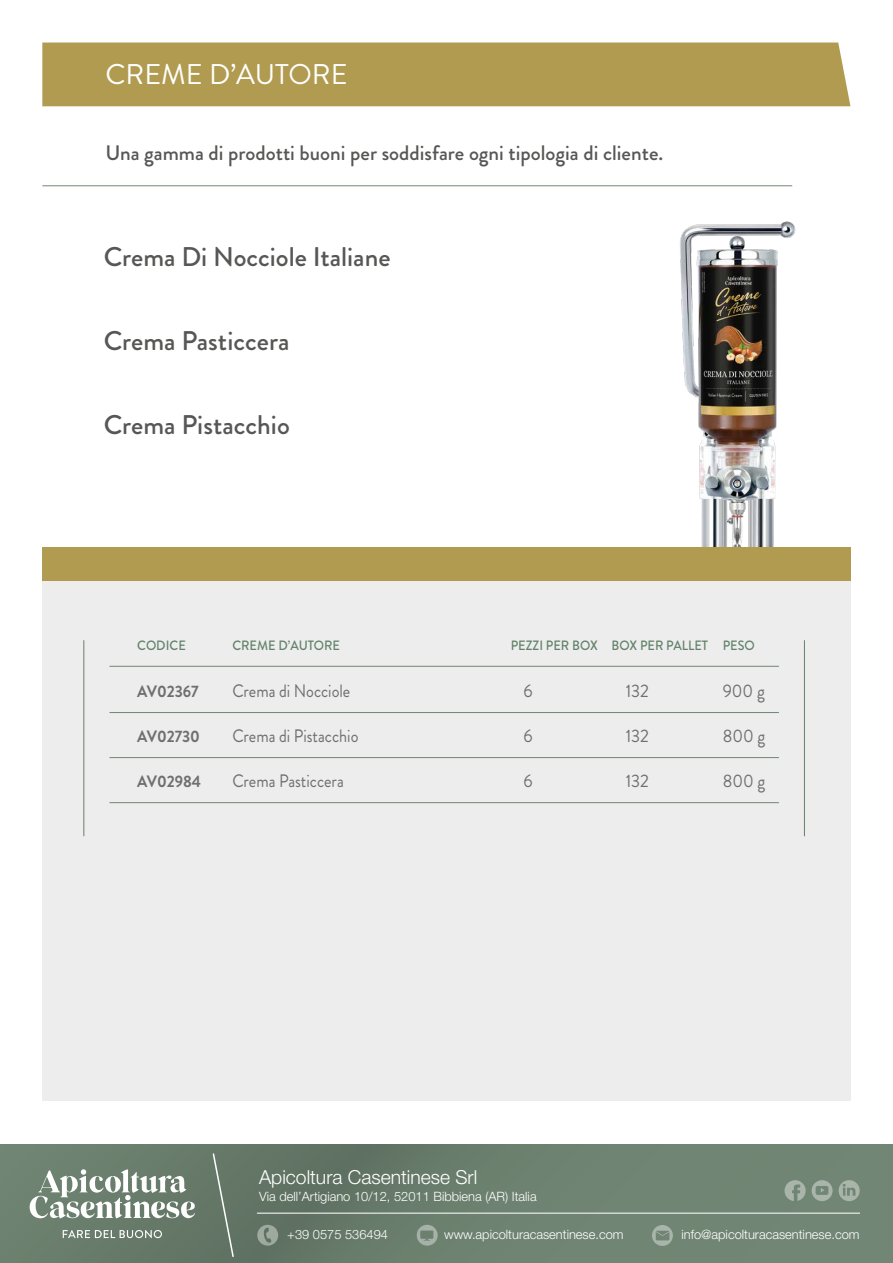
<style>
.page{position:relative;width:893px;height:1263px;background:#fff}
.page>*{position:absolute;margin:0;border:0;box-sizing:border-box;transform-origin:0 0}
.t1{font:28.5px "Brandon Grotesque";color:#fff}
.t2{font:500 27px "Brandon Grotesque";color:#575756}
.t3{font:500 21px "Brandon Grotesque";color:#575756}
.t4{font:300 19.35px "Helvetica Neue LT Std";color:#fff}
.t5{font:18px "Brandon Grotesque";color:#706f6f;scale:.9 1}
.t6{font:18px "Brandon Grotesque";color:#706f6f;scale:.94 1}
.t7{font:700 16.5px "Brandon Grotesque";color:#706f6f;scale:.94 1}
.t8{font:500 13.5px "Brandon Grotesque";color:#628269;scale:.94 1}
.t9{font:300 12.9px "Helvetica Neue LT Std";color:#fff}
</style>
<div class="page">
<img style="left:680px;top:221px;width:116px;height:326px">
<div style="left:42px;top:43px;width:808px;height:63px;background:#b09b50"></div>
<div style="left:43px;top:547px;width:807px;height:34px;background:#b09b50"></div>
<div style="left:43px;top:581px;width:807px;height:519px;background:#ededed"></div>
<hr style="left:109px;top:666px;width:670px;height:1px;background:#718674">
<hr style="left:42px;top:186px;width:750px;height:1px;background:#718674">
<hr style="left:109px;top:712px;width:670px;height:1px;background:#718674">
<hr style="left:109px;top:757px;width:670px;height:1px;background:#718674">
<hr style="left:109px;top:802px;width:670px;height:1px;background:#718674">
<hr style="left:804px;top:640px;width:1px;height:196px;background:#628269">
<hr style="left:84px;top:640px;width:1px;height:196px;background:#628269">
<div style="left:0;top:1144px;width:893px;height:119px;background:linear-gradient(to right,#657867,#718674)"></div>
<svg style="left:257px;top:1225px;width:21px;height:20px"></svg>
<svg style="left:212px;top:1152px;width:23px;height:106px;background:#6d7e6f"></svg>
<hr style="left:257px;top:1212px;width:603px;height:2px;background:#fff">
<svg style="left:652px;top:1225px;width:21px;height:21px"></svg>
<svg style="left:417px;top:1225px;width:21px;height:20px"></svg>
<svg style="left:30px;top:1169px;width:166px;height:50px"></svg>
<svg style="left:63px;top:1230px;width:99px;height:8px"></svg>
<svg style="left:812px;top:1180px;width:21px;height:21px"></svg>
<svg style="left:784px;top:1180px;width:22px;height:21px"></svg>
<svg style="left:839px;top:1180px;width:21px;height:21px"></svg>
<h1 class="t1" style="left:105px;top:54px;width:244px">CREME D’AUTORE</h1>
<h3 class="t3" style="left:105px;top:138px;width:559px">Una gamma di prodotti buoni per soddisfare ogni tipologia di cliente.</h3>
<h2 class="t2" style="left:104px;top:238px;width:288px">Crema Di Nocciole Italiane</h2>
<h2 class="t2" style="left:104px;top:322px;width:187px">Crema Pasticcera</h2>
<h2 class="t2" style="left:104px;top:406px;width:187px">Crema Pistacchio</h2>
<p class="t8" style="left:137px;top:636px;width:53px">CODICE</p>
<p class="t7" style="left:137px;top:680px;width:67px">AV02367</p>
<p class="t7" style="left:137px;top:725px;width:68px">AV02730</p>
<p class="t7" style="left:137px;top:770px;width:69px">AV02984</p>
<p class="t8" style="left:232px;top:636px;width:116px">CREME D’AUTORE</p>
<p class="t8" style="left:511px;top:636px;width:261px">PEZZI PER BOX BOX PER PALLET PESO</p>
<h3 class="t5" style="left:232px;top:678px;width:133px">Crema di Nocciole</h3>
<h3 class="t5" style="left:232px;top:723px;width:142px">Crema di Pistacchio</h3>
<h3 class="t5" style="left:232px;top:768px;width:125px">Crema Pasticcera</h3>
<h3 class="t6" style="left:523px;top:678px;width:11px">6</h3>
<h3 class="t6" style="left:523px;top:723px;width:11px">6</h3>
<h3 class="t6" style="left:523px;top:768px;width:11px">6</h3>
<h3 class="t6" style="left:626px;top:678px;width:26px">132</h3>
<h3 class="t6" style="left:626px;top:723px;width:26px">132</h3>
<h3 class="t6" style="left:626px;top:768px;width:26px">132</h3>
<h3 class="t6" style="left:723px;top:678px;width:46px">900 g</h3>
<h3 class="t6" style="left:723px;top:723px;width:47px">800 g</h3>
<h3 class="t6" style="left:723px;top:768px;width:47px">800 g</h3>
<h3 class="t4" style="left:259px;top:1165px;width:220px">Apicoltura Casentinese Srl</h3>
<p class="t9" style="left:259px;top:1189px;width:279px">Via dell’Artigiano 10/12, 52011 Bibbiena (AR) Italia</p>
<p class="t9" style="left:287px;top:1227px;width:102px">+39 0575 536494</p>
<p class="t9" style="left:444px;top:1227px;width:181px">www.apicolturacasentinese.com</p>
<p class="t9" style="left:681px;top:1227px;width:180px">info@apicolturacasentinese.com</p>
</div>
